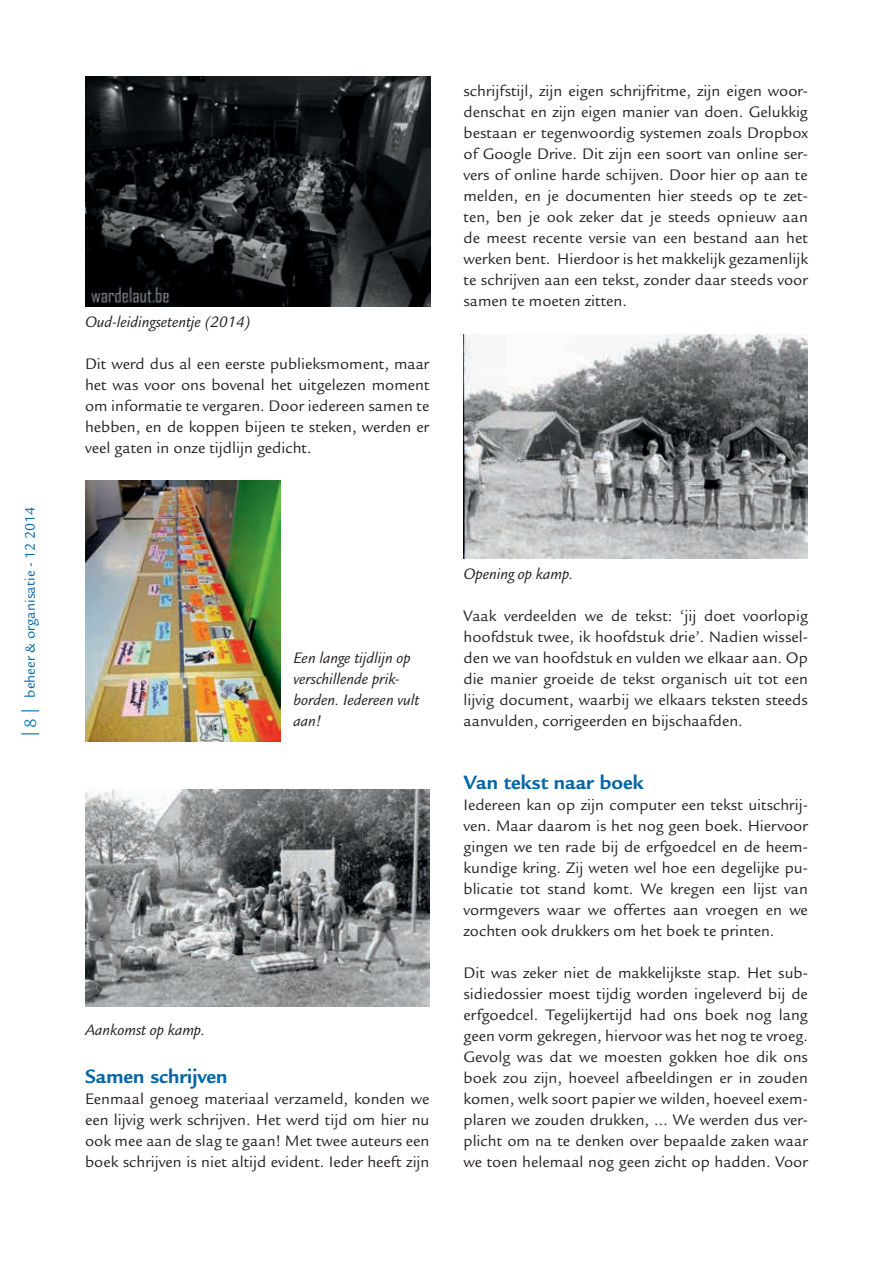
<style>
.page{position:relative;width:893px;height:1263px;background:#fff}
.page>*{position:absolute;margin:0;border:0;box-sizing:border-box;transform-origin:0 0}
.t1{font:700 21px "Legacy Sans Std";color:#0066a5}
.t2{font:16.5px/21px "Legacy Sans Std";color:#231f20;text-align:justify}
.t3{font:italic 16.5px/21px "Legacy Sans Std";color:#231f20}
.t4{font:15px "Legacy Sans Std";color:#0066a5}
.s1{font-family:"Myriad Pro";font-size:18px;color:#1379b3}
.s2{font-size:18px;color:#1379b3}
</style>
<div class="page">
<img style="left:85px;top:77px;width:346px;height:229px">
<img style="left:85px;top:790px;width:344px;height:216px">
<img style="left:463px;top:335px;width:345px;height:223px">
<img style="left:85px;top:481px;width:196px;height:260px">
<p class="t4" style="left:22px;top:736px;width:231px;rotate:-90deg"><span class="s1">|</span> <span class="s2">8</span> <span class="s1">|</span> beheer &amp; organisatie - 12 2014</p>
<p class="t3" style="left:85px;top:312px;width:167px">Oud-leidingsetentje (2014)</p>
<p class="t2" style="left:85px;top:353px;width:346px">Dit werd dus al een eerste publieksmoment, maar het was voor ons bovenal het uitgelezen moment om informatie te vergaren. Door iedereen samen te hebben, en de koppen bijeen te steken, werden er veel gaten in onze tijdlijn gedicht.</p>
<p class="t2" style="left:463px;top:80px;width:346px">schrijfstijl, zijn eigen schrijfritme, zijn eigen woor&shy;denschat en zijn eigen manier van doen. Gelukkig bestaan er tegenwoordig systemen zoals Dropbox of Google Drive. Dit zijn een soort van online ser&shy;vers of online harde schijven. Door hier op aan te melden, en je documenten hier steeds op te zet&shy;ten, ben je ook zeker dat je steeds opnieuw aan de meest recente versie van een bestand aan het werken bent. Hierdoor is het makkelijk gezamenlijk te schrijven aan een tekst, zonder daar steeds voor samen te moeten zitten.</p>
<p class="t3" style="left:293px;top:648px;width:127px">Een lange tijdlijn op verschillende prik&shy;borden. Iedereen vult aan!</p>
<p class="t3" style="left:85px;top:1020px;width:122px">Aankomst op kamp.</p>
<p class="t1" style="left:85px;top:1064px;width:144px">Samen schrijven</p>
<p class="t2" style="left:85px;top:1088px;width:346px">Eenmaal genoeg materiaal verzameld, konden we een lijvig werk schrijven. Het werd tijd om hier nu ook mee aan de slag te gaan! Met twee auteurs een boek schrijven is niet altijd evident. Ieder heeft zijn</p>
<p class="t3" style="left:463px;top:564px;width:112px">Opening op kamp.</p>
<p class="t2" style="left:463px;top:605px;width:346px">Vaak verdeelden we de tekst: ‘jij doet voorlopig hoofdstuk twee, ik hoofdstuk drie’. Nadien wissel&shy;den we van hoofdstuk en vulden we elkaar aan. Op die manier groeide de tekst organisch uit tot een lijvig document, waarbij we elkaars teksten steeds aanvulden, corrigeerden en bijschaafden.</p>
<p class="t1" style="left:463px;top:770px;width:182px">Van tekst naar boek</p>
<p class="t2" style="left:463px;top:794px;width:346px">Iedereen kan op zijn computer een tekst uitschrij&shy;ven. Maar daarom is het nog geen boek. Hiervoor gingen we ten rade bij de erfgoedcel en de heem&shy;kundige kring. Zij weten wel hoe een degelijke pu&shy;blicatie tot stand komt. We kregen een lijst van vormgevers waar we offertes aan vroegen en we zochten ook drukkers om het boek te printen.</p>
<p class="t2" style="left:463px;top:962px;width:346px">Dit was zeker niet de makkelijkste stap. Het sub&shy;sidiedossier moest tijdig worden ingeleverd bij de erfgoedcel. Tegelijkertijd had ons boek nog lang geen vorm gekregen, hiervoor was het nog te vroeg.<br>Gevolg was dat we moesten gokken hoe dik ons boek zou zijn, hoeveel afbeeldingen er in zouden komen, welk soort papier we wilden, hoeveel exem&shy;plaren we zouden drukken, … We werden dus ver&shy;plicht om na te denken over bepaalde zaken waar we toen helemaal nog geen zicht op hadden. Voor</p>
</div>
